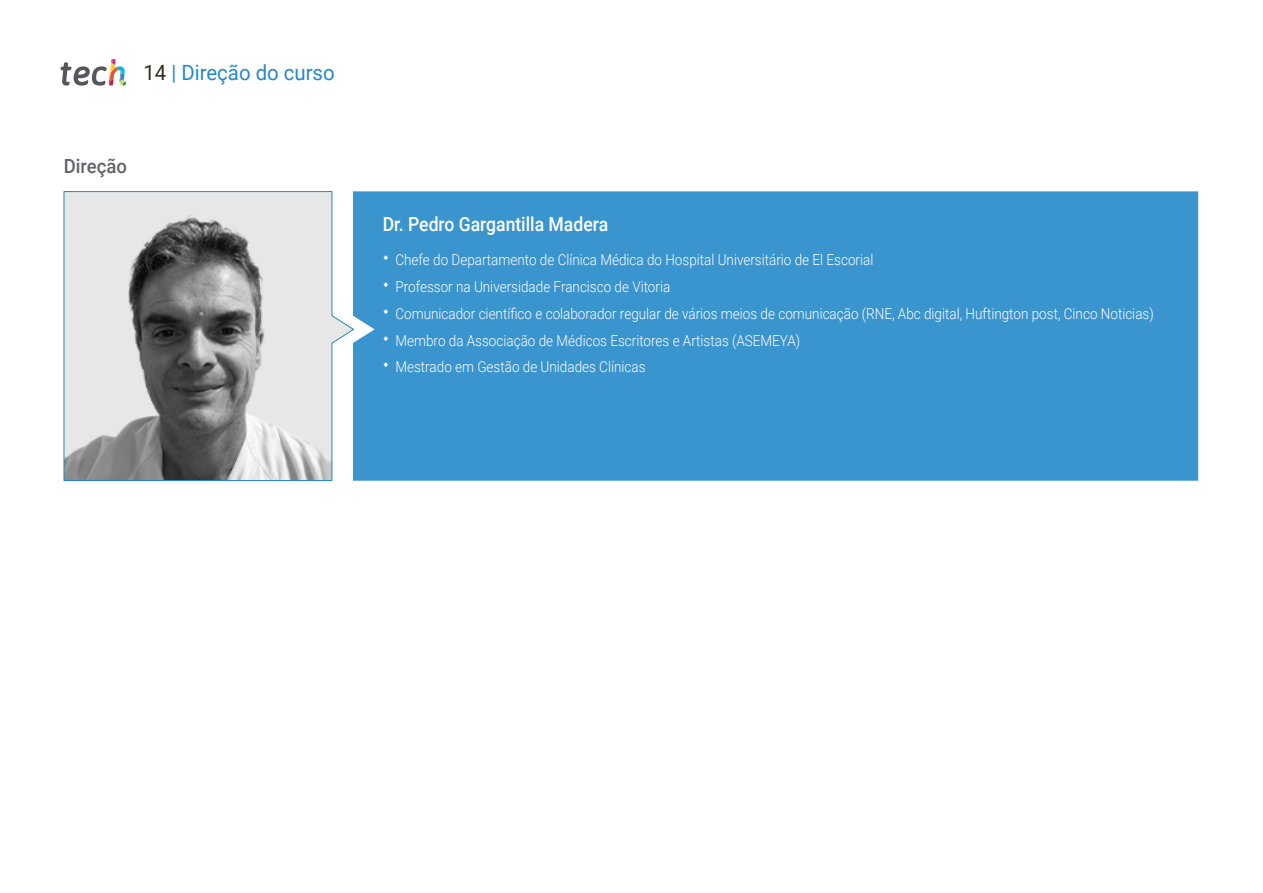
<style>
.page{position:relative;width:1263px;height:893px;background:#fff}
.page>*{position:absolute;margin:0;border:0;box-sizing:border-box;transform-origin:0 0}
.t1{font:21px "Roboto";color:#2488c9}
.t2{font:500 19.5px "Roboto";color:#fff;scale:.9 1}
.t3{font:500 19.5px "Roboto";color:#61646a;scale:.95 1}
.t4{font:300 15px/26.7px "Roboto";color:#fff;scale:.9 1}
.s1{color:#312e20}
</style>
<div class="page">
<svg style="left:61px;top:59px;width:65px;height:27px"></svg>
<div style="left:354px;top:191px;width:844px;height:290px;background:#3a94ce"></div>
<svg style="left:64px;top:191px;width:290px;height:290px;background:#b5b7b8"></svg>
<svg style="left:384px;top:256px;width:4px;height:5px"></svg>
<svg style="left:384px;top:282px;width:4px;height:5px"></svg>
<svg style="left:384px;top:309px;width:4px;height:5px"></svg>
<svg style="left:384px;top:336px;width:4px;height:5px"></svg>
<svg style="left:384px;top:363px;width:4px;height:5px"></svg>
<h1 class="t1" style="left:144px;top:57px;width:193px"><span class="s1">14</span> | Direção do curso</h1>
<h2 class="t3" style="left:64px;top:153px;width:68px">Direção</h2>
<h2 class="t2" style="left:383px;top:211px;width:252px">Dr. Pedro Gargantilla Madera</h2>
<p class="t4" style="left:395px;top:246px;width:844px">Chefe do Departamento de Clínica Médica do Hospital Universitário de El Escorial<br>Professor na Universidade Francisco de Vitoria<br>Comunicador científico e colaborador regular de vários meios de comunicação (RNE, Abc digital, Huftington post, Cinco Noticias)<br>Membro da Associação de Médicos Escritores e Artistas (ASEMEYA)<br>Mestrado em Gestão de Unidades Clínicas</p>
</div>
